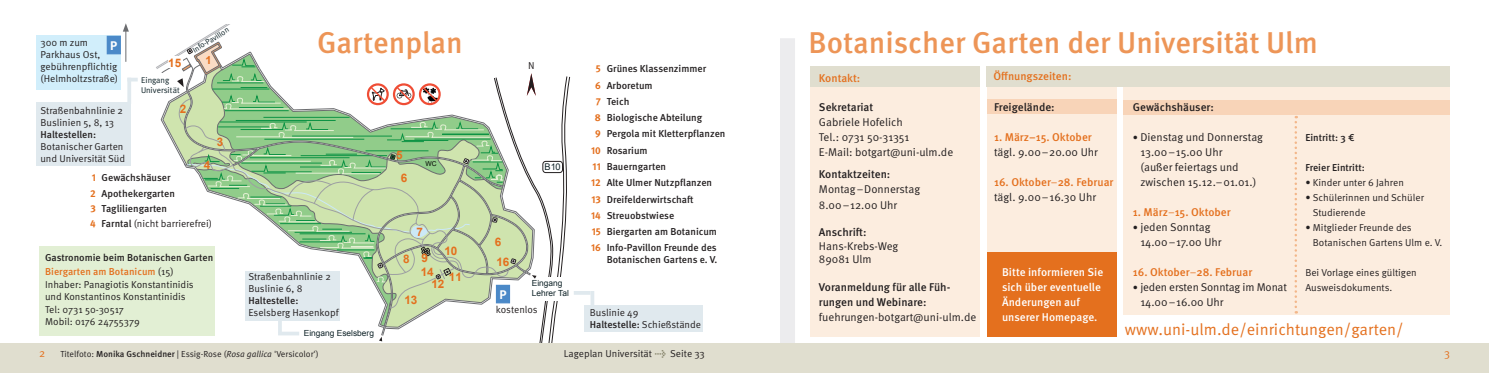
<style>
.page{position:relative;width:1489px;height:373px;background:#fff}
.page>*{position:absolute;margin:0;border:0;box-sizing:border-box;transform-origin:0 0}
.t1{font:500 30px "Meta OT";color:#ed9557}
.t2{font:16.25px "Meta OT Norm";color:#e4701e}
.t3{font:700 12.5px "Meta OT";color:#fff}
.t4{font:700 11.75px/25.5px "Arial";color:#e4701e;text-align:center}
.t5{font:11.25px/15px "Meta OT Norm";color:#231f20}
.t6{font:500 11.25px/15px "Meta OT";color:#231f20}
.t7{font:500 11.25px "Meta OT";color:#e4701e}
.t8{font:500 11.25px/15px "Meta OT";color:#fff}
.t9{font:11.25px "Meta OT Norm";color:#e4701e}
.t10{font:700 11.12px "Arial";color:#e4701e}
.t11{font:10px/12px "Meta OT Norm";color:#231f20}
.t12{font:500 10px/15px "Meta OT";color:#231f20}
.t13{font:500 10px "Meta OT";color:#e4701e}
.t14{font:9.25px "Arial";color:#0e2227}
.t15{font:8.75px "Meta OT Norm";letter-spacing:-.005em;color:#231f20}
.t16{font:8.38px/10px "Arial";color:#0e2227}
.t17{font:8.38px/10px "Meta Normal";color:#0e2227}
.t18{font:7.75px "Meta Normal";color:#0e2227}
.t19{font:6.75px "Arial";color:#000}
.s1{font-weight:700;color:#e4701e}
.s2{font-family:"Meta OT";font-weight:700;color:#e4701e}
.s3{font-family:"Meta OT";font-weight:500}
.s4{font-family:"Meta OT Norm";font-weight:400;color:#231f20}
.s5{font-family:"Meta OT Norm";font-weight:400}
.s6{font-size:10px}
.s7{font-family:"Meta OT Norm Ita"}
.s8{font-family:"Meta OT";font-weight:500;font-size:11.25px;color:#828066}
</style>
<div class="page">
<div style="left:36px;top:102px;width:95px;height:63px;background:#e0e9ee"></div>
<div style="left:584px;top:305px;width:118px;height:26px;background:#e0e9ee"></div>
<div style="left:986px;top:87px;width:130px;height:227px;background:#fceddf"></div>
<div style="left:1123px;top:87px;width:326px;height:227px;background:#fceddf"></div>
<div style="left:810px;top:87px;width:169px;height:249px;background:#fceddf"></div>
<div style="left:39px;top:246px;width:176px;height:89px;background:#e2efd4"></div>
<div style="left:986px;top:252px;width:130px;height:84px;background:#e4701e"></div>
<div style="left:780px;top:38px;width:15px;height:334px;background:#ececee"></div>
<div style="left:986px;top:66px;width:463px;height:21px;background:#e0decf"></div>
<div style="left:810px;top:66px;width:169px;height:21px;background:#e0decf"></div>
<div style="left:986px;top:99px;width:130px;height:15px;background:#f8d4b8"></div>
<div style="left:1123px;top:100px;width:326px;height:14px;background:#f8d4b8"></div>
<svg style="left:131px;top:78px;width:7px;height:3px"></svg>
<hr style="left:127px;top:78px;width:4px;height:26px;background:#e0e9ee">
<svg style="left:574px;top:291px;width:16px;height:3px"></svg>
<svg style="left:590px;top:291px;width:4px;height:14px"></svg>
<svg style="left:155px;top:24px;width:416px;height:318px"></svg>
<div style="left:0;top:342px;width:1488px;height:30px;background:#e0decf"></div>
<div style="left:36px;top:36px;width:85px;height:54px;background:#d1eefb"></div>
<div style="left:107px;top:36px;width:14px;height:18px;background:#4b89c8"></div>
<div style="left:496px;top:284px;width:14px;height:19px;background:#4b89c8;border:1px solid #4b89c8"></div>
<hr style="left:125px;top:30px;width:1px;height:32px;background:#6c6d70">
<svg style="left:123px;top:23px;width:6px;height:9px"></svg>
<svg style="left:1294px;top:116px;width:2px;height:197px"></svg>
<p class="t11" style="left:40px;top:36px;width:79px">300 m zum<br>Parkhaus Ost, gebührenpflichtig (Helmholtzstraße)</p>
<p class="t11" style="left:40px;top:104px;width:84px">Straßenbahnlinie 2<br>Buslinien 5, 8, 13</p>
<p class="t12" style="left:40px;top:127px;width:57px">Haltestellen:</p>
<p class="t11" style="left:40px;top:140px;width:86px">Botanischer Garten und Universität Süd</p>
<p class="t3" style="left:110px;top:37px;width:9px">P</p>
<p class="t4" style="left:168px;top:50px;width:15px">15</p>
<p class="t17" style="left:141px;top:75px;width:40px">Eingang<br>Universität</p>
<p class="t18" style="left:191px;top:47px;width:43px;rotate:-32deg">Info-Pavillon</p>
<p class="t10" style="left:205px;top:53px;width:8px">1</p>
<p class="t4" style="left:180px;top:96px;width:8px">2</p>
<p class="t4" style="left:217px;top:129px;width:8px">3</p>
<p class="t4" style="left:204px;top:152px;width:8px">4</p>
<p class="t12" style="left:90px;top:170px;width:86px"><span class="s1">1</span> Gewächshäuser<br><span class="s1">2</span> Apothekergarten<br><span class="s1">3</span> Tagliliengarten</p>
<p class="t11" style="left:90px;top:217px;width:123px"><span class="s2">4</span> <span class="s3">Farntal</span> (nicht barrierefrei)</p>
<p class="t13" style="left:45px;top:265px;width:130px">Biergarten am Botanicum <span class="s4">(15)</span></p>
<p class="t11" style="left:45px;top:277px;width:150px;line-height:12.5px">Inhaber: Panagiotis Konstantinidis und Konstantinos Konstantinidis<br>Tel: 0731 50-30517<br>Mobil: 0176 24755379</p>
<p class="t12" style="left:45px;top:250px;width:169px">Gastronomie beim Botanischen Garten</p>
<h1 class="t1" style="left:317px;top:24px;width:147px">Gartenplan</h1>
<p class="t11" style="left:528px;top:60px;width:8px">N</p>
<p class="t12" style="left:596px;top:61px;width:112px"><span class="s1">5</span> Grünes Klassenzimmer</p>
<p class="t12" style="left:595px;top:77px;width:59px"><span class="s1">6</span> Arboretum</p>
<p class="t12" style="left:596px;top:94px;width:35px"><span class="s1">7</span> Teich</p>
<p class="t12" style="left:595px;top:110px;width:109px"><span class="s1">8</span> Biologische Abteilung</p>
<p class="t12" style="left:595px;top:126px;width:132px"><span class="s1">9</span> Pergola mit Kletterpflanzen</p>
<p class="t12" style="left:591px;top:142px;width:58px"><span class="s1">10</span> Rosarium</p>
<p class="t12" style="left:592px;top:159px;width:75px"><span class="s1">11</span> Bauerngarten</p>
<p class="t12" style="left:591px;top:175px;width:123px"><span class="s1">12</span> Alte Ulmer Nutzpflanzen</p>
<p class="t12" style="left:591px;top:191px;width:104px"><span class="s1">13</span> Dreifelderwirtschaft</p>
<p class="t12" style="left:591px;top:207px;width:85px"><span class="s1">14</span> Streuobstwiese</p>
<p class="t12" style="left:591px;top:224px;width:127px"><span class="s1">15</span> Biergarten am Botanicum</p>
<p class="t12" style="left:591px;top:240px;width:127px"><span class="s1">16</span> Info-Pavillon Freunde des</p>
<p class="t12" style="left:606px;top:251px;width:112px">Botanischen Gartens e. V.</p>
<p class="t4" style="left:396px;top:142px;width:8px">5</p>
<p class="t19" style="left:425px;top:158px;width:13px">WC</p>
<p class="t14" style="left:544px;top:161px;width:18px">B10</p>
<p class="t4" style="left:401px;top:165px;width:8px">6</p>
<p class="t4" style="left:416px;top:219px;width:13px">7<br>9</p>
<p class="t4" style="left:495px;top:229px;width:8px">6</p>
<p class="t4" style="left:444px;top:238px;width:15px">10</p>
<p class="t4" style="left:449px;top:264px;width:15px">11</p>
<p class="t4" style="left:403px;top:246px;width:8px">8</p>
<p class="t4" style="left:496px;top:248px;width:15px">16</p>
<p class="t4" style="left:421px;top:259px;width:15px">14</p>
<p class="t11" style="left:248px;top:270px;width:84px">Straßenbahnlinie 2<br>Buslinie 6, 8</p>
<p class="t12" style="left:248px;top:293px;width:51px">Haltestelle:</p>
<p class="t11" style="left:248px;top:306px;width:92px">Eselsberg Hasenkopf</p>
<p class="t11" style="left:589px;top:306px;width:50px">Buslinie 49</p>
<p class="t12" style="left:589px;top:316px;width:113px">Haltestelle: <span class="s5">Schießstände</span></p>
<p class="t4" style="left:431px;top:271px;width:15px">12</p>
<p class="t16" style="left:532px;top:278px;width:39px">Eingang<br>Lehrer Tal</p>
<p class="t3" style="left:499px;top:286px;width:9px">P</p>
<p class="t4" style="left:404px;top:286px;width:15px">13</p>
<p class="t11" style="left:496px;top:303px;width:43px">kostenlos</p>
<p class="t16" style="left:304px;top:327px;width:72px">Eingang Eselsberg</p>
<h1 class="t1" style="left:808px;top:24px;width:511px">Botanischer Garten der Universität Ulm</h1>
<p class="t7" style="left:819px;top:71px;width:43px">Kontakt:</p>
<p class="t6" style="left:819px;top:99px;width:56px">Sekretariat</p>
<p class="t5" style="left:819px;top:114px;width:136px">Gabriele Hofelich<br>Tel.: 0731 50-31351<br>E-Mail: botgart@uni-ulm.de</p>
<p class="t6" style="left:819px;top:167px;width:73px">Kontaktzeiten:</p>
<p class="t5" style="left:819px;top:182px;width:103px">Montag–Donnerstag<br>8.00–12.00 Uhr</p>
<p class="t6" style="left:819px;top:224px;width:49px">Anschrift:</p>
<p class="t5" style="left:819px;top:238px;width:81px;line-height:13.5px">Hans-Krebs-Weg<br>89081 Ulm</p>
<p class="t6" style="left:819px;top:279px;width:133px">Voranmeldung für alle Füh&shy;rungen und Webinare:</p>
<p class="t5" style="left:819px;top:309px;width:159px">fuehrungen-botgart@uni-ulm.de</p>
<h2 class="t2" style="left:1124px;top:319px;width:280px">www.uni-ulm.de/einrichtungen/garten/</h2>
<p class="t7" style="left:993px;top:69px;width:79px">Öffnungszeiten:</p>
<p class="t6" style="left:994px;top:99px;width:62px">Freigelände:</p>
<p class="t7" style="left:994px;top:130px;width:99px">1. März–15. Oktober</p>
<p class="t5" style="left:994px;top:144px;width:105px">tägl. 9.00–20.00 Uhr</p>
<p class="t7" style="left:994px;top:175px;width:121px">16. Oktober<span class="s5">–</span>28. Februar</p>
<p class="t5" style="left:994px;top:189px;width:104px">tägl. 9.00–16.30 Uhr</p>
<p class="t6" style="left:1132px;top:99px;width:83px">Gewächshäuser:</p>
<p class="t5" style="left:1140px;top:129px;width:124px;text-indent:-8px"><span class="s6">•</span> Dienstag und Donnerstag<br>13.00–15.00 Uhr<br>(außer feiertags und zwischen 15.12.–01.01.)</p>
<p class="t7" style="left:1132px;top:205px;width:99px">1. März<span class="s5">–</span>15. Oktober</p>
<p class="t5" style="left:1140px;top:219px;width:83px;text-indent:-8px"><span class="s6">•</span> jeden Sonntag<br>14.00–17.00 Uhr</p>
<p class="t7" style="left:1132px;top:265px;width:121px">16. Oktober<span class="s5">–</span>28. Februar</p>
<p class="t5" style="left:1140px;top:279px;width:148px;text-indent:-8px"><span class="s6">•</span> jeden ersten Sonntag im Monat<br>14.00–16.00 Uhr</p>
<p class="t12" style="left:1305px;top:130px;width:51px">Eintritt: 3 €</p>
<p class="t12" style="left:1305px;top:160px;width:61px">Freier Eintritt:</p>
<p class="t11" style="left:1305px;top:176px;width:100px">• Kinder unter 6 Jahren</p>
<p class="t11" style="left:1312px;top:190px;width:113px;line-height:15px;text-indent:-7px">• Schülerinnen und Schüler<br>Studierende</p>
<p class="t11" style="left:1312px;top:220px;width:131px;line-height:15px;text-indent:-8px">• Mitglieder Freunde des<br>Botanischen Gartens Ulm e. V.</p>
<p class="t11" style="left:1305px;top:265px;width:113px;line-height:15px">Bei Vorlage eines gültigen<br>Ausweisdokuments.</p>
<p class="t8" style="left:1002px;top:264px;width:103px">Bitte informieren Sie sich über eventuelle<br>Änderungen auf unserer Homepage.</p>
<p class="t9" style="left:39px;top:346px;width:8px">2</p>
<p class="t15" style="left:60px;top:348px;width:260px">Titelfoto: <span class="s3">Monika Gschneidner</span> | Essig-Rose (<span class="s7">Rosa gallica</span> 'Versicolor')</p>
<p class="t11" style="left:563px;top:347px;width:143px">Lageplan Universität <span class="s8">→</span> Seite 33</p>
<p class="t9" style="left:1443px;top:346px;width:7px">3</p>
</div>
